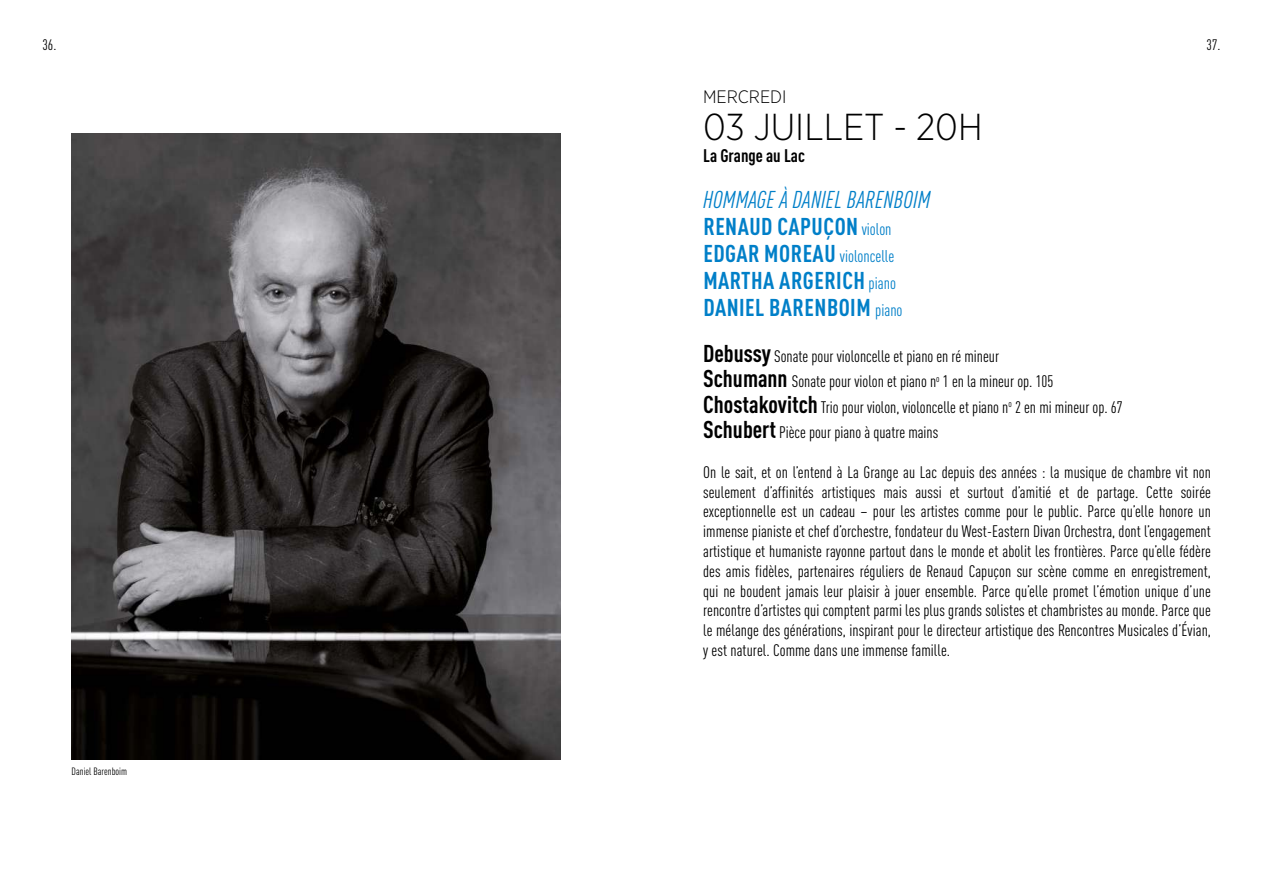
<style>
.page{position:relative;width:1263px;height:893px;background:#fff}
.page>*{position:absolute;margin:0;border:0;box-sizing:border-box;transform-origin:0 0}
.t1{font:300 37.5px "Gotham Narrow";color:#000}
.t2{font:700 condensed 24px/27px "DIN Pro";letter-spacing:.02em;color:#007fc8}
.t3{font:700 condensed 18px "DIN Pro";color:#000}
.t4{font:300 18px "Gotham Narrow";color:#000}
.t5{font:condensed 16.5px/19.8px "DIN Pro";color:#000}
.t6{font:condensed 15px "DIN Pro";color:#000}
.t7{font:condensed 10.5px "DIN Pro";color:#000}
.s1{font-weight:400;font-style:italic}
.s2{font-weight:400;font-size:16.8px}
.s3{font-weight:700;font-size:24px}
</style>
<div class="page">
<img style="left:71px;top:133px;width:489px;height:627px">
<p class="t6" style="left:43px;top:34px;width:15px">36.</p>
<p class="t6" style="left:1206px;top:34px;width:15px">37.</p>
<p class="t4" style="left:703px;top:85px;width:85px">MERCREDI</p>
<h1 class="t1" style="left:703px;top:104px;width:281px">03 JUILLET - 20H</h1>
<p class="t3" style="left:703px;top:142px;width:103px">La Grange au Lac</p>
<p class="t7" style="left:72px;top:764px;width:57px">Daniel Barenboim</p>
<h2 class="t2" style="left:703px;top:184px;width:228px"><span class="s1">HOMMAGE À DANIEL BARENBOIM<br></span>RENAUD CAPUÇON <span class="s2">violon<br></span>EDGAR MOREAU <span class="s2">violoncelle<br></span>MARTHA ARGERICH <span class="s2">piano<br></span>DANIEL BARENBOIM <span class="s2">piano</span></h2>
<p class="t5" style="left:703px;top:342px;width:421px;line-height:25.5px"><span class="s3">Debussy</span> Sonate pour violoncelle et piano en ré mineur<br><span class="s3">Schumann</span> Sonate pour violon et piano n<sup>o</sup> 1 en la mineur op. 105<br><span class="s3">Chostakovitch</span> Trio pour violon, violoncelle et piano n<sup>o</sup> 2 en mi mineur op. 67<br><span class="s3">Schubert</span> Pièce pour piano à quatre mains</p>
<p class="t5" style="left:703px;top:461px;width:509px;text-align:justify">On le sait, et on l’entend à La Grange au Lac depuis des années : la musique de chambre vit non seulement d’affinités artistiques mais aussi et surtout d’amitié et de partage. Cette soirée exceptionnelle est un cadeau – pour les artistes comme pour le public. Parce qu’elle honore un immense pianiste et chef d’orchestre, fondateur du West-Eastern Divan Orchestra, dont l’engagement artistique et humaniste rayonne partout dans le monde et abolit les frontières. Parce qu’elle fédère des amis fidèles, partenaires réguliers de Renaud Capuçon sur scène comme en enregistrement, qui ne boudent jamais leur plaisir à jouer ensemble. Parce qu’elle promet l’émotion unique d’une rencontre d’artistes qui comptent parmi les plus grands solistes et chambristes au monde. Parce que le mélange des générations, inspirant pour le directeur artistique des Rencontres Musicales d’Évian, y est naturel. Comme dans une immense famille.</p>
</div>
